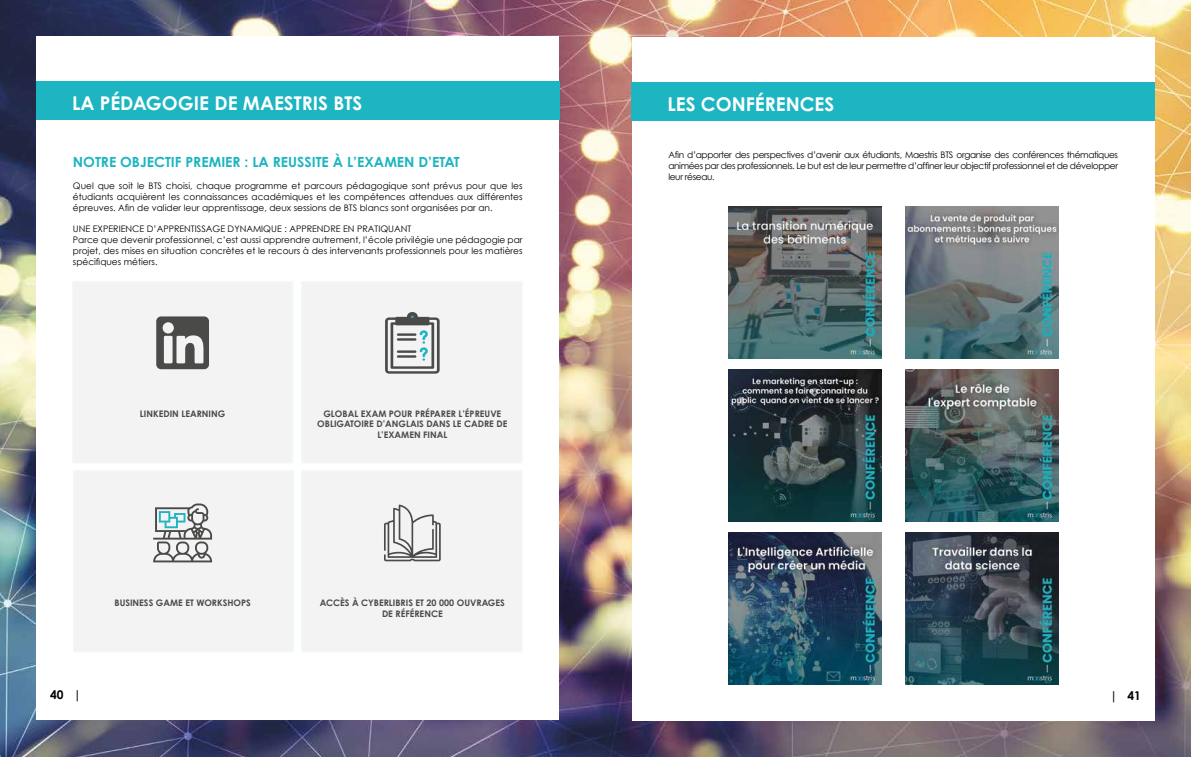
<style>
.page{position:relative;width:1191px;height:757px;background:#fff}
.page>*{position:absolute;margin:0;border:0;box-sizing:border-box;transform-origin:0 0}
.t1{font:700 19px "Century Gothic Pro";color:#fff}
.t2{font:700 14px "Century Gothic Pro";color:#1db5c1}
.t3{font:700 12px "Century Gothic Pro";color:#000}
.t4{font:9px/10.8px "Century Gothic";color:#000;text-align:justify}
.t5{font:700 9px/10.8px "Century Gothic Pro";color:#4a4a49;text-align:center}
</style>
<div class="page">
<img style="left:0;top:0;width:1191px;height:757px">
<div style="left:36px;top:36px;width:523px;height:684px;background:#fff"></div>
<div style="left:36px;top:82px;width:523px;height:38px;background:#1db5c1"></div>
<div style="left:301px;top:281px;width:221px;height:182px;background:#f3f3f3"></div>
<div style="left:301px;top:470px;width:221px;height:182px;background:#f3f3f3"></div>
<div style="left:73px;top:470px;width:221px;height:182px;background:#f3f3f3"></div>
<svg style="left:385px;top:312px;width:54px;height:62px"></svg>
<svg style="left:384px;top:504px;width:57px;height:57px"></svg>
<svg style="left:153px;top:503px;width:59px;height:59px"></svg>
<div style="left:72px;top:281px;width:221px;height:182px;background:#f3f3f3"></div>
<div style="left:632px;top:37px;width:522px;height:684px;background:#fff"></div>
<div style="left:631px;top:83px;width:524px;height:38px;background:#1db5c1"></div>
<img style="left:728px;top:206px;width:153px;height:153px">
<img style="left:728px;top:369px;width:153px;height:153px">
<img style="left:728px;top:532px;width:153px;height:153px">
<img style="left:905px;top:206px;width:153px;height:153px">
<img style="left:905px;top:369px;width:153px;height:153px">
<img style="left:905px;top:532px;width:153px;height:153px">
<h1 class="t1" style="left:72px;top:91px;width:292px">LA PÉDAGOGIE DE MAESTRIS BTS</h1>
<h2 class="t2" style="left:73px;top:154px;width:388px">NOTRE OBJECTIF PREMIER : LA REUSSITE À L’EXAMEN D’ETAT</h2>
<p class="t4" style="left:73px;top:180px;width:451px">Quel que soit le BTS choisi, chaque programme et parcours pédagogique sont prévus pour que les étudiants acquièrent les connaissances académiques et les compétences attendues aux différentes épreuves. Afin de valider leur apprentissage, deux sessions de BTS blancs sont organisées par an.</p>
<p class="t4" style="left:73px;top:223px;width:451px;text-align:left">UNE EXPERIENCE D’APPRENTISSAGE DYNAMIQUE : APPRENDRE EN PRATIQUANT<br>Parce que devenir professionnel, c’est aussi apprendre autrement, l’école privilégie une pédagogie par projet, des mises en situation concrètes et le recours à des intervenants professionnels pour les matières spécifiques métiers.</p>
<p class="t5" style="left:140px;top:408px;width:87px">LINKEDIN LEARNING</p>
<h3 class="t3" style="left:50px;top:687px;width:32px">40 |</h3>
<p class="t5" style="left:114px;top:597px;width:138px">BUSINESS GAME ET WORKSHOPS</p>
<p class="t5" style="left:317px;top:408px;width:192px">GLOBAL EXAM POUR PRÉPARER L’ÉPREUVE<br>OBLIGATOIRE D’ANGLAIS DANS LE CADRE DE<br>L’EXAMEN FINAL</p>
<p class="t5" style="left:320px;top:597px;width:186px">ACCÈS À CYBERLIBRIS ET 20 000 OUVRAGES<br>DE RÉFÉRENCE</p>
<h1 class="t1" style="left:667px;top:92px;width:168px">LES CONFÉRENCES</h1>
<p class="t4" style="left:668px;top:149px;width:451px">Afin d’apporter des perspectives d’avenir aux étudiants, Maestris BTS organise des conférences thématiques animées par des professionnels. Le but est de leur permettre d’affiner leur objectif professionnel et de développer leur réseau.</p>
<h3 class="t3" style="left:1110px;top:688px;width:32px">| 41</h3>
</div>
